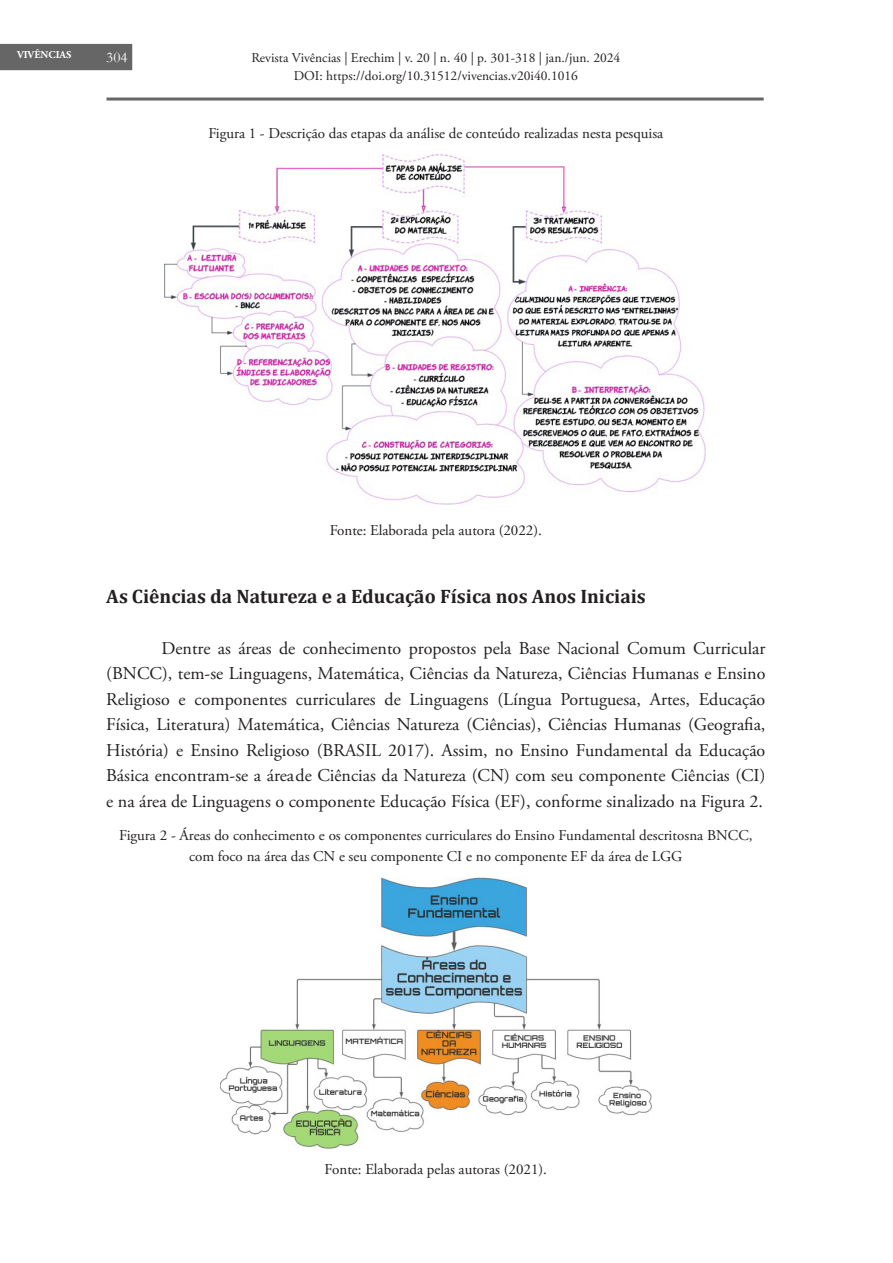
<style>
.page{position:relative;width:893px;height:1263px;background:#fff}
.page>*{position:absolute;margin:0;border:0;box-sizing:border-box;transform-origin:0 0}
.Subtítulos_no_capítu{font:700 19.5px "Cambria";color:#231f20}
.TEXTO_NORMAL{font:18px/25.5px "Adobe Garamond Pro";color:#231f20;text-align:justify}
.Tabela{font:15px/21px "Adobe Garamond Pro";color:#231f20;text-align:center}
.t1{font:15px "Garamond";color:#fff}
.t2{font:13.5px/18px "Adobe Garamond Pro";color:#231f20;text-align:center}
.t3{font:700 10.5px "Adobe Garamond Pro";color:#fff}
</style>
<div class="page">
<div style="left:0;top:44px;width:132px;height:26px;background:#666"></div>
<hr style="left:107px;top:98px;width:657px;height:3px;background:#666">
<img style="left:165px;top:154px;width:541px;height:350px">
<img style="left:221px;top:877px;width:430px;height:271px">
<p class="t3" style="left:17px;top:49px;width:56px">VIVÊNCIAS</p>
<p class="t2" style="left:251px;top:49px;width:370px">Revista Vivências | Erechim | v. 20 | n. 40 | p. 301-318 | jan./jun. 2024<br>DOI: https://doi.org/10.31512/vivencias.v20i40.1016</p>
<p class="t1" style="left:106px;top:47px;width:23px">304</p>
<p class="Tabela" style="left:208px;top:124px;width:456px">Figura 1 - Descrição das etapas da análise de conteúdo realizadas nesta pesquisa</p>
<p class="Tabela" style="left:330px;top:520px;width:214px">Fonte: Elaborada pela autora (2022).</p>
<p class="Subtítulos_no_capítu" style="left:106px;top:582px;width:541px">As Ciências da Natureza e a Educação Física nos Anos Iniciais</p>
<p class="TEXTO_NORMAL" style="left:106px;top:636px;width:661px;text-indent:55px">Dentre as áreas de conhecimento propostos pela Base Nacional Comum Curricular (BNCC), tem-se Linguagens, Matemática, Ciências da Natureza, Ciências Humanas e Ensino Religioso e componentes curriculares de Linguagens (Língua Portuguesa, Artes, Educação Física, Literatura) Matemática, Ciências Natureza (Ciências), Ciências Humanas (Geografia, História) e Ensino Religioso (BRASIL 2017). Assim, no Ensino Fundamental da Educação Básica encontram-se a área de Ciências da Natureza (CN) com seu componente Ciências (CI) e na área de Linguagens o componente Educação Física (EF), conforme sinalizado na Figura 2.</p>
<p class="Tabela" style="left:119px;top:826px;width:635px">Figura 2 - Áreas do conhecimento e os componentes curriculares do Ensino Fundamental descritos na BNCC, com foco na área das CN e seu componente CI e no componente EF da área de LGG</p>
<p class="Tabela" style="left:325px;top:1159px;width:224px">Fonte: Elaborada pelas autoras (2021).</p>
</div>
